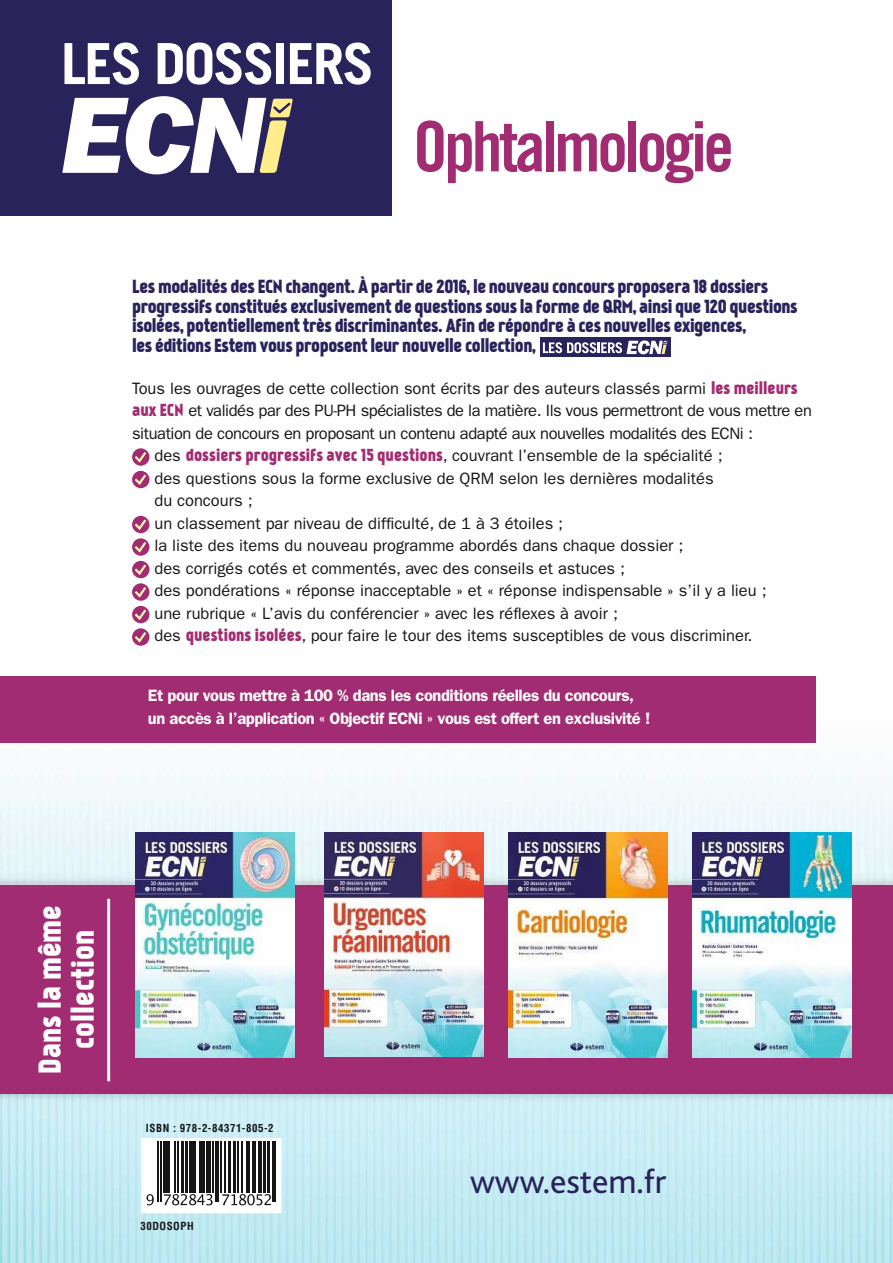
<style>
.page{position:relative;width:893px;height:1263px;background:#fff}
.page>*{position:absolute;margin:0;border:0;box-sizing:border-box;transform-origin:0 0}
.t1{font:69.6px "Trade Gothic LT Std Bd Cn 20";letter-spacing:-.05em;color:#a22c72}
.t2{font:34.65px "Bliss";color:#29235b}
.t3{font:30px/33px "Kankin";color:#fefefe;text-align:center}
.t4{font:18px/19.5px "Kankin";letter-spacing:-.025em;color:#29235b}
.t5{font:16.5px "ITC Franklin Gothic Std";color:#151516}
.t6{font:16.5px "ITC Franklin Gothic Std";letter-spacing:-.025em;color:#151516}
.t7{font:600 16.5px/22.5px "ITC Franklin Gothic Std";letter-spacing:-.025em;color:#fefefe}
.t8{font:700 condensed 10.8px "Helvetica LT Std";letter-spacing:.05em;color:#151516}
.s1{font-family:"Kankin";color:#a22c72}
</style>
<div class="page">
<img style="left:0;top:215px;width:893px;height:1048px">
<img style="left:0;top:872px;width:893px;height:235px">
<div style="left:0;top:885px;width:893px;height:208px;background:#a22c72"></div>
<div style="left:0;top:0;width:392px;height:215px;background:#29235b"></div>
<svg style="left:64px;top:43px;width:75px;height:42px"></svg>
<svg style="left:158px;top:43px;width:113px;height:42px"></svg>
<div style="left:277px;top:43px;width:7px;height:41px;background:#fefefe"></div>
<svg style="left:290px;top:43px;width:81px;height:42px"></svg>
<svg style="left:62px;top:96px;width:231px;height:78px"></svg>
<hr style="left:107px;top:899px;width:3px;height:182px;background:#fefefe">
<img style="left:135px;top:832px;width:159px;height:225px">
<img style="left:324px;top:832px;width:159px;height:225px">
<img style="left:508px;top:832px;width:159px;height:225px">
<img style="left:693px;top:832px;width:158px;height:225px">
<svg style="left:145px;top:1142px;width:132px;height:67px"></svg>
<svg style="left:164px;top:1194px;width:49px;height:11px"></svg>
<svg style="left:222px;top:1194px;width:49px;height:11px"></svg>
<svg style="left:146px;top:1194px;width:8px;height:11px"></svg>
<hr style="left:158px;top:1141px;width:1px;height:60px;background:#151516">
<hr style="left:160px;top:1141px;width:1px;height:60px;background:#151516">
<hr style="left:163px;top:1141px;width:3px;height:51px;background:#151516">
<hr style="left:168px;top:1141px;width:2px;height:51px;background:#151516">
<hr style="left:174px;top:1141px;width:1px;height:51px;background:#151516">
<hr style="left:178px;top:1141px;width:1px;height:51px;background:#151516">
<hr style="left:181px;top:1141px;width:3px;height:51px;background:#151516">
<hr style="left:185px;top:1141px;width:2px;height:51px;background:#151516">
<hr style="left:189px;top:1141px;width:2px;height:51px;background:#151516">
<hr style="left:193px;top:1141px;width:3px;height:51px;background:#151516">
<hr style="left:199px;top:1141px;width:3px;height:51px;background:#151516">
<hr style="left:204px;top:1141px;width:1px;height:51px;background:#151516">
<div style="left:206px;top:1141px;width:5px;height:51px;background:#151516"></div>
<hr style="left:212px;top:1141px;width:2px;height:51px;background:#151516">
<hr style="left:215px;top:1141px;width:1px;height:60px;background:#151516">
<hr style="left:217px;top:1141px;width:2px;height:60px;background:#151516">
<hr style="left:220px;top:1141px;width:1px;height:51px;background:#151516">
<hr style="left:225px;top:1141px;width:1px;height:51px;background:#151516">
<hr style="left:229px;top:1141px;width:2px;height:51px;background:#151516">
<hr style="left:234px;top:1141px;width:2px;height:51px;background:#151516">
<hr style="left:237px;top:1141px;width:1px;height:51px;background:#151516">
<hr style="left:241px;top:1141px;width:1px;height:51px;background:#151516">
<hr style="left:246px;top:1141px;width:4px;height:51px;background:#151516">
<hr style="left:252px;top:1141px;width:1px;height:51px;background:#151516">
<hr style="left:255px;top:1141px;width:1px;height:51px;background:#151516">
<hr style="left:258px;top:1141px;width:4px;height:51px;background:#151516">
<hr style="left:263px;top:1141px;width:3px;height:51px;background:#151516">
<hr style="left:267px;top:1141px;width:3px;height:51px;background:#151516">
<hr style="left:272px;top:1141px;width:1px;height:60px;background:#151516">
<hr style="left:275px;top:1141px;width:1px;height:60px;background:#151516">
<svg style="left:132px;top:448px;width:17px;height:18px"></svg>
<svg style="left:132px;top:449px;width:16px;height:15px"></svg>
<div style="left:132px;top:471px;width:17px;height:17px;background:#a22c72;border-radius:50%"></div>
<svg style="left:132px;top:472px;width:16px;height:15px"></svg>
<div style="left:132px;top:516px;width:17px;height:17px;background:#a22c72;border-radius:50%"></div>
<svg style="left:132px;top:517px;width:16px;height:15px"></svg>
<svg style="left:132px;top:538px;width:17px;height:18px"></svg>
<svg style="left:132px;top:539px;width:16px;height:15px"></svg>
<div style="left:132px;top:561px;width:17px;height:17px;background:#a22c72;border-radius:50%"></div>
<svg style="left:132px;top:562px;width:16px;height:15px"></svg>
<svg style="left:132px;top:583px;width:17px;height:18px"></svg>
<svg style="left:132px;top:584px;width:16px;height:15px"></svg>
<div style="left:132px;top:606px;width:17px;height:17px;background:#a22c72;border-radius:50%"></div>
<svg style="left:132px;top:607px;width:16px;height:15px"></svg>
<svg style="left:132px;top:628px;width:17px;height:18px"></svg>
<svg style="left:132px;top:629px;width:16px;height:15px"></svg>
<div style="left:540px;top:338px;width:130px;height:19px;background:#29235b"></div>
<svg style="left:543px;top:340px;width:124px;height:14px"></svg>
<div style="left:0;top:676px;width:815px;height:66px;background:#a22c72"></div>
<h1 class="t1" style="left:413px;top:107px;width:323px">Ophtalmologie</h1>
<p class="t4" style="left:132px;top:279px;width:667px">Les modalités des ECN changent. À partir de 2016, le nouveau concours proposera 18 dossiers progressifs constitués exclusivement de questions sous la forme de QRM, ainsi que 120 questions isolées, potentiellement très discriminantes. Afin de répondre à ces nouvelles exigences,<br>les éditions Estem vous proposent leur nouvelle collection,</p>
<p class="t5" style="left:132px;top:382px;width:667px">Tous les ouvrages de cette collection sont écrits par des auteurs classés parmi <span class="s1">les meilleurs</span></p>
<p class="t6" style="left:132px;top:405px;width:681px"><span class="s1">aux ECN</span> et validés par des PU-PH spécialistes de la matière. Ils vous permettront de vous mettre en</p>
<p class="t6" style="left:132px;top:427px;width:622px">situation de concours en proposant un contenu adapté aux nouvelles modalités des ECNi :</p>
<p class="t5" style="left:154px;top:450px;width:570px">des <span class="s1">dossiers progressifs avec 15 questions</span>, couvrant l’ensemble de la spécialité ;</p>
<p class="t5" style="left:154px;top:472px;width:561px">des questions sous la forme exclusive de QRM selon les dernières modalités</p>
<p class="t5" style="left:154px;top:495px;width:100px">du concours ;</p>
<p class="t5" style="left:154px;top:517px;width:410px">un classement par niveau de difficulté, de 1 à 3 étoiles ;</p>
<p class="t5" style="left:154px;top:540px;width:530px">la liste des items du nouveau programme abordés dans chaque dossier ;</p>
<p class="t5" style="left:154px;top:562px;width:472px">des corrigés cotés et commentés, avec des conseils et astuces ;</p>
<p class="t5" style="left:154px;top:585px;width:614px">des pondérations « réponse inacceptable » et « réponse indispensable » s’il y a lieu ;</p>
<p class="t5" style="left:154px;top:607px;width:465px">une rubrique « L’avis du conférencier » avec les réflexes à avoir ;</p>
<p class="t5" style="left:154px;top:630px;width:600px">des <span class="s1">questions isolées</span>, pour faire le tour des items susceptibles de vous discriminer.</p>
<p class="t7" style="left:148px;top:684px;width:504px">Et pour vous mettre à 100 % dans les conditions réelles du concours, un accès à l’application « Objectif ECNi » vous est offert en exclusivité !</p>
<h3 class="t3" style="left:37px;top:1074px;width:171px;rotate:-90deg">Dans la même collection</h3>
<p class="t8" style="left:146px;top:1121px;width:129px">ISBN : 978-2-84371-805-2</p>
<p class="t8" style="left:140px;top:1219px;width:55px">30DOSOPH</p>
<h2 class="t2" style="left:470px;top:1163px;width:198px">www.estem.fr</h2>
</div>
